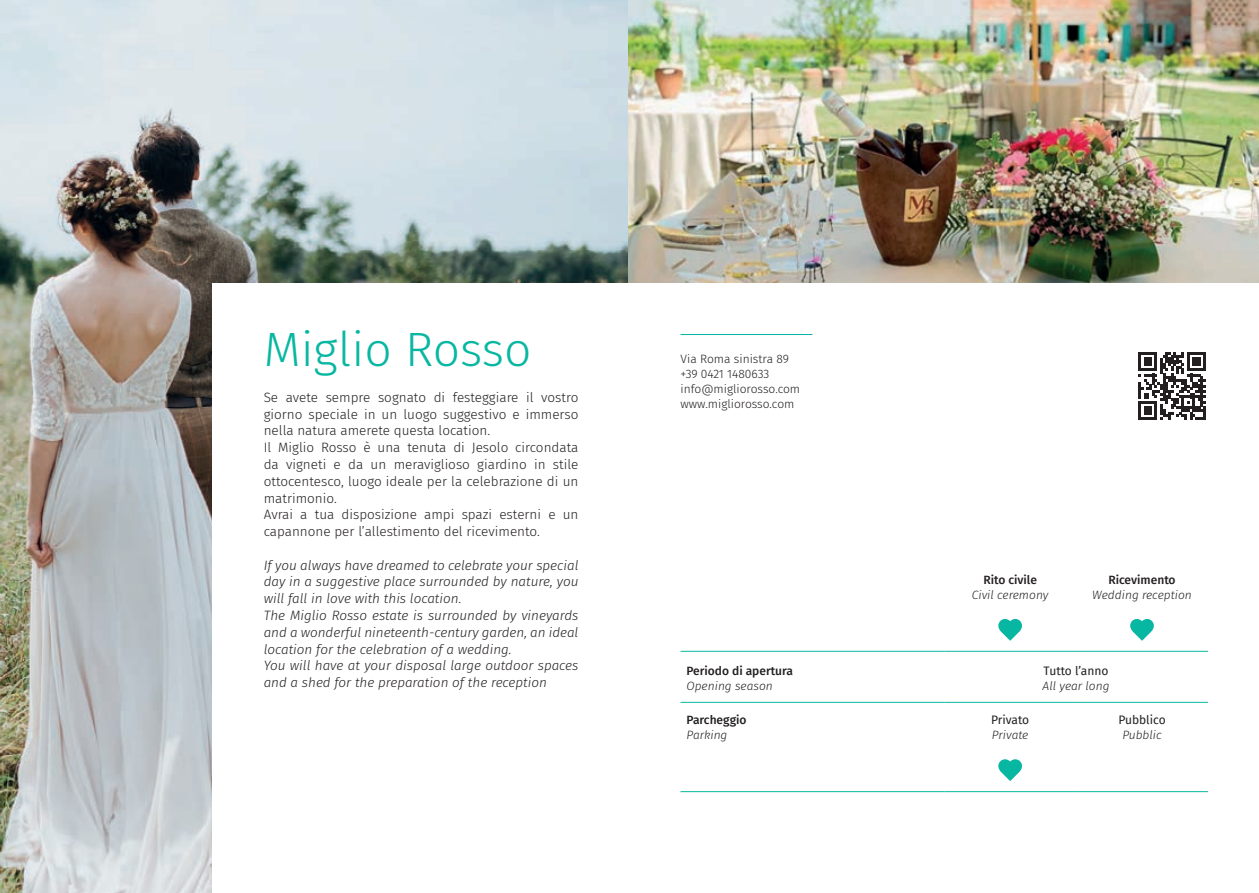
<style>
.page{position:relative;width:1259px;height:893px;background:#fff}
.page>*{position:absolute;margin:0;border:0;box-sizing:border-box;transform-origin:0 0}
.t1{font:300 48px "Fira Sans";color:#08b7a2}
.t2{font:300 13.5px/16.8px "Fira Sans";color:#231f20}
.t3{font:italic 300 13.5px/16.8px "Fira Sans";color:#231f20}
.t4{font:italic 300 12px "Fira Sans";color:#231f20}
.t5{font:300 12px/15px "Fira Sans";color:#231f20}
.t6{font:500 12px "Fira Sans";color:#231f20}
.t7{font:12px "Fira Sans";color:#231f20}
</style>
<div class="page">
<img style="left:0;top:0;width:629px;height:893px">
<img style="left:629px;top:0;width:630px;height:283px">
<div style="left:213px;top:283px;width:1046px;height:610px;background:#fff"></div>
<hr style="left:680px;top:334px;width:132px;height:1px;background:#03b5a1">
<hr style="left:680px;top:651px;width:264px;height:1px;background:#08b7a2">
<hr style="left:944px;top:651px;width:132px;height:1px;background:#08b7a2">
<hr style="left:1076px;top:651px;width:132px;height:1px;background:#08b7a2">
<hr style="left:680px;top:702px;width:264px;height:1px;background:#08b7a2">
<hr style="left:944px;top:702px;width:132px;height:1px;background:#08b7a2">
<hr style="left:1076px;top:702px;width:132px;height:1px;background:#08b7a2">
<hr style="left:680px;top:791px;width:264px;height:1px;background:#08b7a2">
<hr style="left:944px;top:791px;width:132px;height:1px;background:#08b7a2">
<hr style="left:1076px;top:791px;width:132px;height:1px;background:#08b7a2">
<svg style="left:998px;top:619px;width:24px;height:22px"></svg>
<svg style="left:1130px;top:619px;width:23px;height:22px"></svg>
<svg style="left:998px;top:759px;width:24px;height:22px"></svg>
<svg style="left:1138px;top:352px;width:68px;height:68px"></svg>
<h1 class="t1" style="left:264px;top:315px;width:269px">Miglio Rosso</h1>
<p class="t2" style="left:264px;top:389px;width:316px">Se avete sempre sognato di festeggiare il vostro giorno speciale in un luogo suggestivo e immerso nella natura amerete questa location.<br>Il Miglio Rosso è una tenuta di Jesolo circondata da vigneti e da un meraviglioso giardino in stile ottocentesco, luogo ideale per la celebrazione di un matrimonio.<br>Avrai a tua disposizione ampi spazi esterni e un capannone per l’allestimento del ricevimento.</p>
<p class="t3" style="left:264px;top:556px;width:316px">If you always have dreamed to celebrate your special day in a suggestive place surrounded by nature, you will fall in love with this location.<br>The Miglio Rosso estate is surrounded by vineyards and a wonderful nineteenth-century garden, an ideal location for the celebration of a wedding.<br>You will have at your disposal large outdoor spaces and a shed for the preparation of the reception</p>
<p class="t5" style="left:680px;top:351px;width:121px">Via Roma sinistra 89 +39 0421 1480633 info@migliorosso.com www.migliorosso.com</p>
<p class="t6" style="left:686px;top:661px;width:108px">Periodo di apertura</p>
<p class="t4" style="left:686px;top:677px;width:88px">Opening season</p>
<p class="t6" style="left:686px;top:710px;width:61px">Parcheggio</p>
<p class="t4" style="left:686px;top:726px;width:42px">Parking</p>
<p class="t6" style="left:983px;top:570px;width:55px">Rito civile</p>
<p class="t4" style="left:972px;top:586px;width:78px">Civil ceremony</p>
<p class="t6" style="left:1108px;top:570px;width:69px">Ricevimento</p>
<p class="t4" style="left:1092px;top:586px;width:101px">Wedding reception</p>
<p class="t7" style="left:991px;top:711px;width:40px">Privato</p>
<p class="t4" style="left:992px;top:726px;width:38px">Private</p>
<p class="t7" style="left:1043px;top:662px;width:66px">Tutto l’anno</p>
<p class="t4" style="left:1042px;top:677px;width:68px">All year long</p>
<p class="t7" style="left:1118px;top:711px;width:49px">Pubblico</p>
<p class="t4" style="left:1122px;top:726px;width:41px">Pubblic</p>
</div>
